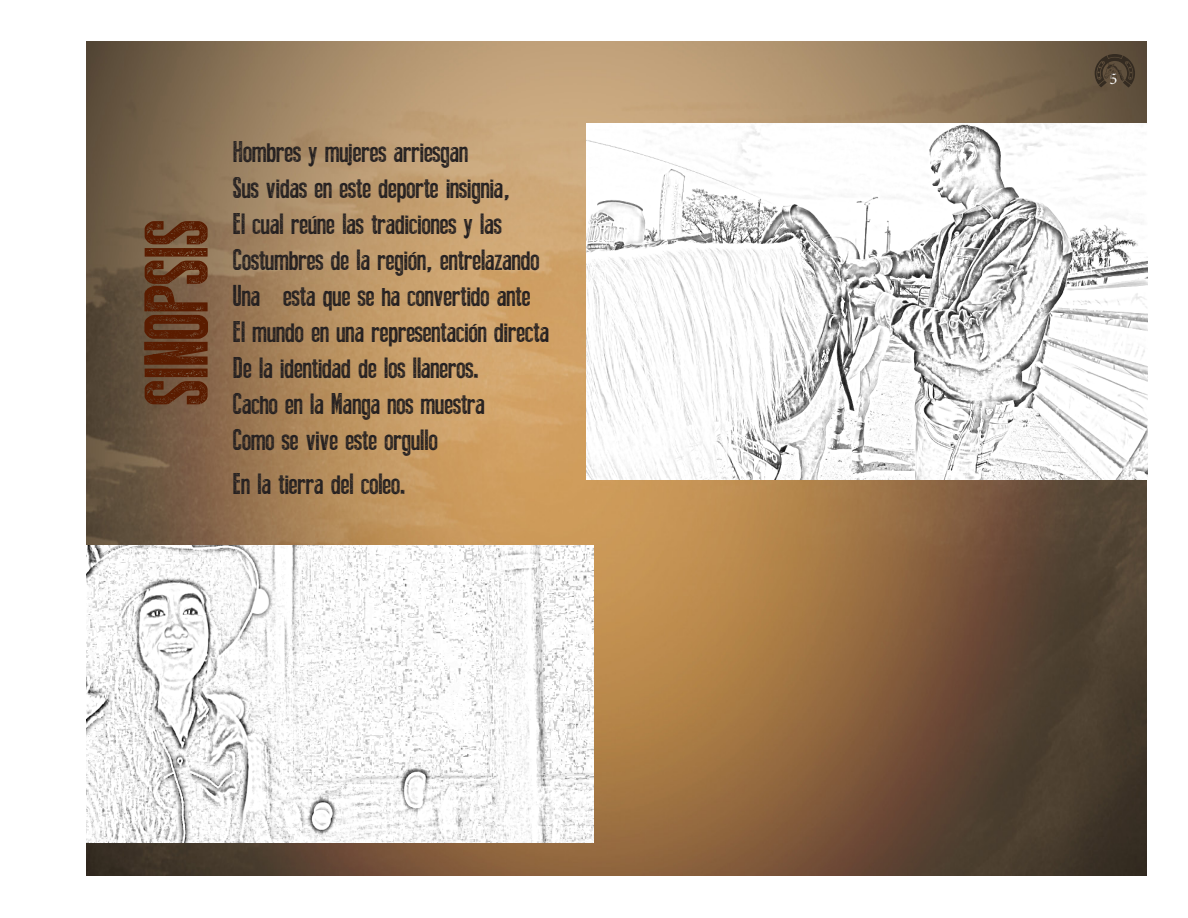
<style>
.page{position:relative;width:1188px;height:918px;background:#fff}
.page>*{position:absolute;margin:0;border:0;box-sizing:border-box;transform-origin:0 0}
.t1{font:90px "Press Style";color:#5a1c00}
.t2{font:30px "Press Style";color:#231f20}
.t3{font:16.5px "Minion Pro";color:#fff}
</style>
<div class="page">
<img style="left:86px;top:41px;width:1061px;height:835px">
<svg style="left:1095px;top:54px;width:40px;height:34px"></svg>
<img style="left:86px;top:546px;width:508px;height:296px">
<img style="left:587px;top:124px;width:561px;height:355px">
<p class="t1" style="left:131px;top:406px;width:188px;rotate:-90deg">SINOPSIS</p>
<p class="t2" style="left:233px;top:137px;width:237px">Hombres y mujeres arriesgan</p>
<p class="t2" style="left:233px;top:173px;width:279px">Sus vidas en este deporte insignia,</p>
<p class="t2" style="left:233px;top:209px;width:270px">El cual reúne las tradiciones y las</p>
<p class="t2" style="left:233px;top:245px;width:308px">Costumbres de la región, entrelazando</p>
<p class="t2" style="left:233px;top:281px;width:299px">Una fiesta que se ha convertido ante</p>
<p class="t2" style="left:233px;top:317px;width:318px">El mundo en una representación directa</p>
<p class="t2" style="left:233px;top:353px;width:249px">De la identidad de los llaneros.</p>
<p class="t2" style="left:233px;top:389px;width:254px">Cacho en la Manga nos muestra</p>
<p class="t2" style="left:233px;top:425px;width:206px">Como se vive este orgullo</p>
<p class="t2" style="left:233px;top:468px;width:175px">En la tierra del coleo.</p>
<p class="t3" style="left:1109px;top:68px;width:9px">5</p>
</div>
